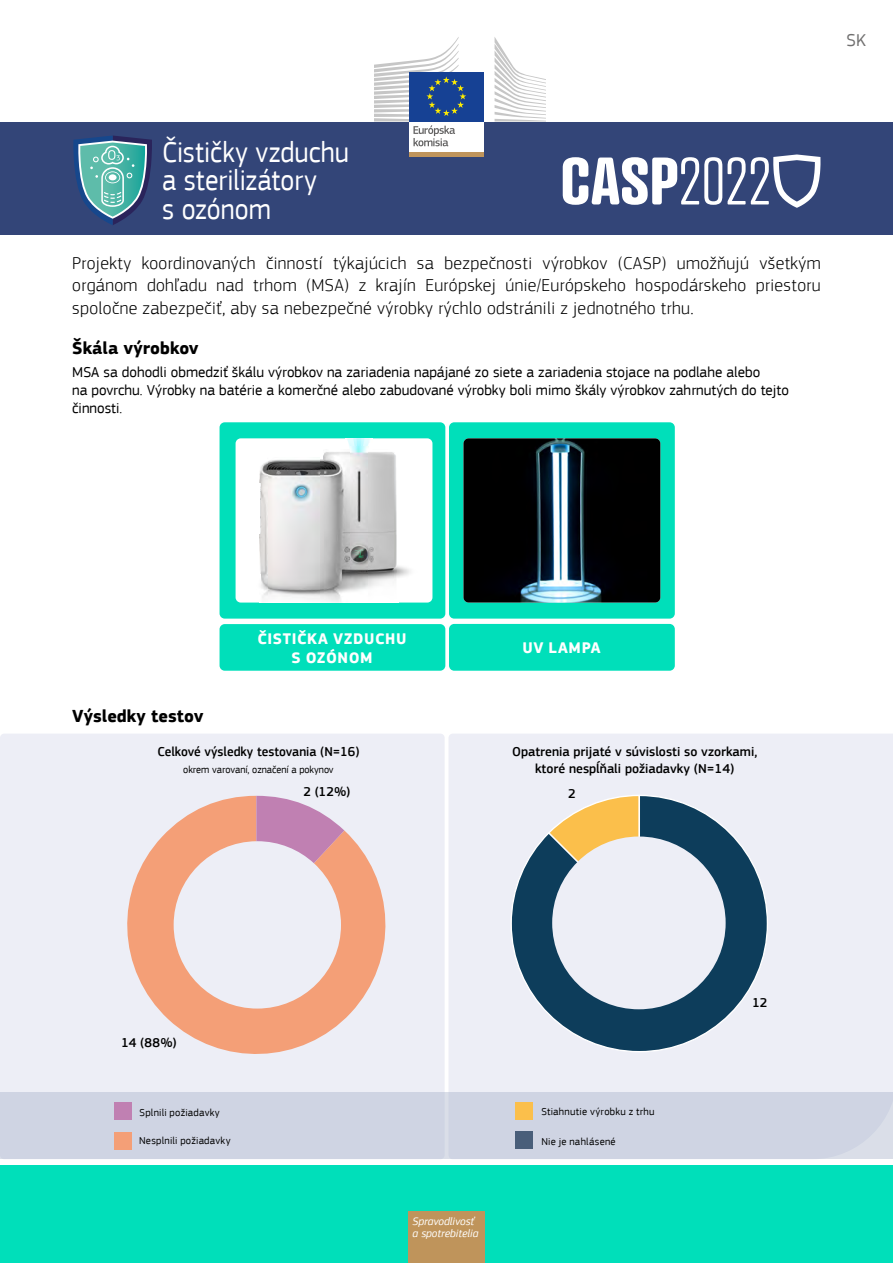
<style>
.page{position:relative;width:893px;height:1263px;background:#fff}
.page>*{position:absolute;margin:0;border:0;box-sizing:border-box;transform-origin:0 0}
.t1{font:30px/28.5px "EC Square Sans Pro";color:#fff;scale:.92 1}
.t2{font:300 18px/22.5px "EC Square Sans Pro";letter-spacing:.02em;color:#000;text-align:justify}
.t3{font:700 18px "EC Square Sans Pro";color:#000}
.t4{font:18px "EC Square Sans Pro";color:#706f6f}
.t5{font:700 15.9px/18.3px "EC Square Sans Pro";letter-spacing:.04em;color:#fff;text-align:center}
.t6{font:15px/18px "EC Square Sans Pro";color:#000}
.t7{font:500 13.5px/16.5px "EC Square Sans Pro";color:#000;text-align:center}
.t8{font:500 13.35px "EC Square Sans Pro";letter-spacing:.01em;color:#000}
.t9{font:italic 11.25px/12px "EC Square Sans Pro";color:#fff}
.t10{font:10.5px "EC Square Sans Pro";letter-spacing:.02em;color:#000}
.t11{font:10.5px "EC Square Sans Pro";color:#000}
</style>
<div class="page">
<div style="left:0;top:734px;width:445px;height:425px;background:#edeef6;border-radius:4px"></div>
<div style="left:449px;top:734px;width:444px;height:358px;background:#edeef6"></div>
<div style="left:0;top:1092px;width:893px;height:67px;background:#cfd4e3"></div>
<div style="left:0;top:121px;width:893px;height:114px;background:#334578"></div>
<div style="left:0;top:1165px;width:893px;height:98px;background:#00dfba"></div>
<div style="left:408px;top:1212px;width:77px;height:51px;background:#bf945b"></div>
<svg style="left:563px;top:157px;width:159px;height:48px"></svg>
<svg style="left:728px;top:154px;width:92px;height:54px"></svg>
<div style="left:220px;top:624px;width:225px;height:47px;background:#00dfba;border-radius:5px"></div>
<div style="left:449px;top:624px;width:226px;height:47px;background:#00dfba;border-radius:5px"></div>
<div style="left:220px;top:422px;width:225px;height:197px;background:#00dfba;border-radius:5px"></div>
<div style="left:449px;top:422px;width:226px;height:197px;background:#00dfba;border-radius:5px"></div>
<img style="left:463px;top:438px;width:197px;height:164px">
<div style="left:236px;top:438px;width:196px;height:164px;background:#fff;border-radius:5px"></div>
<img style="left:347px;top:438px;width:21px;height:8px">
<img style="left:349px;top:446px;width:19px;height:145px">
<img style="left:324px;top:450px;width:26px;height:152px">
<img style="left:368px;top:452px;width:26px;height:136px">
<img style="left:320px;top:454px;width:4px;height:146px">
<img style="left:394px;top:454px;width:4px;height:126px">
<img style="left:268px;top:459px;width:52px;height:140px">
<img style="left:260px;top:461px;width:8px;height:137px">
<svg style="left:398px;top:567px;width:12px;height:10px"></svg>
<svg style="left:50px;top:121px;width:297px;height:104px"></svg>
<div style="left:516px;top:1132px;width:17px;height:17px;background:#495e7a"></div>
<div style="left:516px;top:1102px;width:17px;height:17px;background:#fbbf4b"></div>
<svg style="left:127px;top:796px;width:259px;height:258px"></svg>
<svg style="left:256px;top:796px;width:88px;height:67px"></svg>
<div style="left:115px;top:1103px;width:17px;height:17px;background:#c080b2"></div>
<div style="left:115px;top:1133px;width:17px;height:17px;background:#f49f77"></div>
<svg style="left:510px;top:794px;width:259px;height:259px;background:#748a94"></svg>
<div style="left:552px;top:836px;width:174px;height:173px;background:#edeef6;border-radius:50%"></div>
<div style="left:409px;top:120px;width:74px;height:33px;background:#fff"></div>
<hr style="left:409px;top:152px;width:74px;height:4px;background:#bf945b">
<svg style="left:495px;top:38px;width:51px;height:83px"></svg>
<div style="left:409px;top:72px;width:74px;height:49px;background:#164194"></div>
<svg style="left:374px;top:37px;width:92px;height:109px"></svg>
<p class="t4" style="left:846px;top:30px;width:21px">SK</p>
<h1 class="t1" style="left:162px;top:138px;width:205px">Čističky vzduchu a sterilizátory<br>s ozónom</h1>
<p class="t2" style="left:72px;top:251px;width:750px">Projekty koordinovaných činností týkajúcich sa bezpečnosti výrobkov (CASP) umožňujú všetkým orgánom dohľadu nad trhom (MSA) z krajín Európskej únie/Európskeho hospodárskeho priestoru spoločne zabezpečiť, aby sa nebezpečné výrobky rýchlo odstránili z jednotného trhu.</p>
<p class="t3" style="left:72px;top:337px;width:128px">Škála výrobkov</p>
<p class="t6" style="left:72px;top:363px;width:718px">MSA sa dohodli obmedziť škálu výrobkov na zariadenia napájané zo siete a zariadenia stojace na podlahe alebo<br>na povrchu. Výrobky na batérie a komerčné alebo zabudované výrobky boli mimo škály výrobkov zahrnutých do tejto činnosti.</p>
<p class="t3" style="left:72px;top:705px;width:133px">Výsledky testov</p>
<p class="t5" style="left:257px;top:630px;width:151px">ČISTIČKA VZDUCHU<br>S OZÓNOM</p>
<p class="t5" style="left:522px;top:639px;width:80px">UV LAMPA</p>
<p class="t7" style="left:157px;top:744px;width:203px">Celkové výsledky testovania (N=16)</p>
<p class="t7" style="left:512px;top:744px;width:247px">Opatrenia prijaté v súvislosti so vzorkami, ktoré nespĺňali požiadavky (N=14)</p>
<p class="t11" style="left:183px;top:763px;width:152px">okrem varovaní, označení a pokynov</p>
<p class="t8" style="left:303px;top:783px;width:48px">2 (12%)</p>
<p class="t8" style="left:568px;top:786px;width:9px">2</p>
<p class="t8" style="left:121px;top:1035px;width:57px">14 (88%)</p>
<p class="t10" style="left:140px;top:1107px;width:82px">Splnili požiadavky</p>
<p class="t10" style="left:139px;top:1135px;width:93px">Nesplnili požiadavky</p>
<p class="t9" style="left:412px;top:1215px;width:67px">Spravodlivosť a spotrebitelia</p>
<p class="t10" style="left:541px;top:1105px;width:115px">Stiahnutie výrobku z trhu</p>
<p class="t10" style="left:541px;top:1135px;width:76px">Nie je nahlásené</p>
<p class="t8" style="left:752px;top:995px;width:17px">12</p>
</div>
